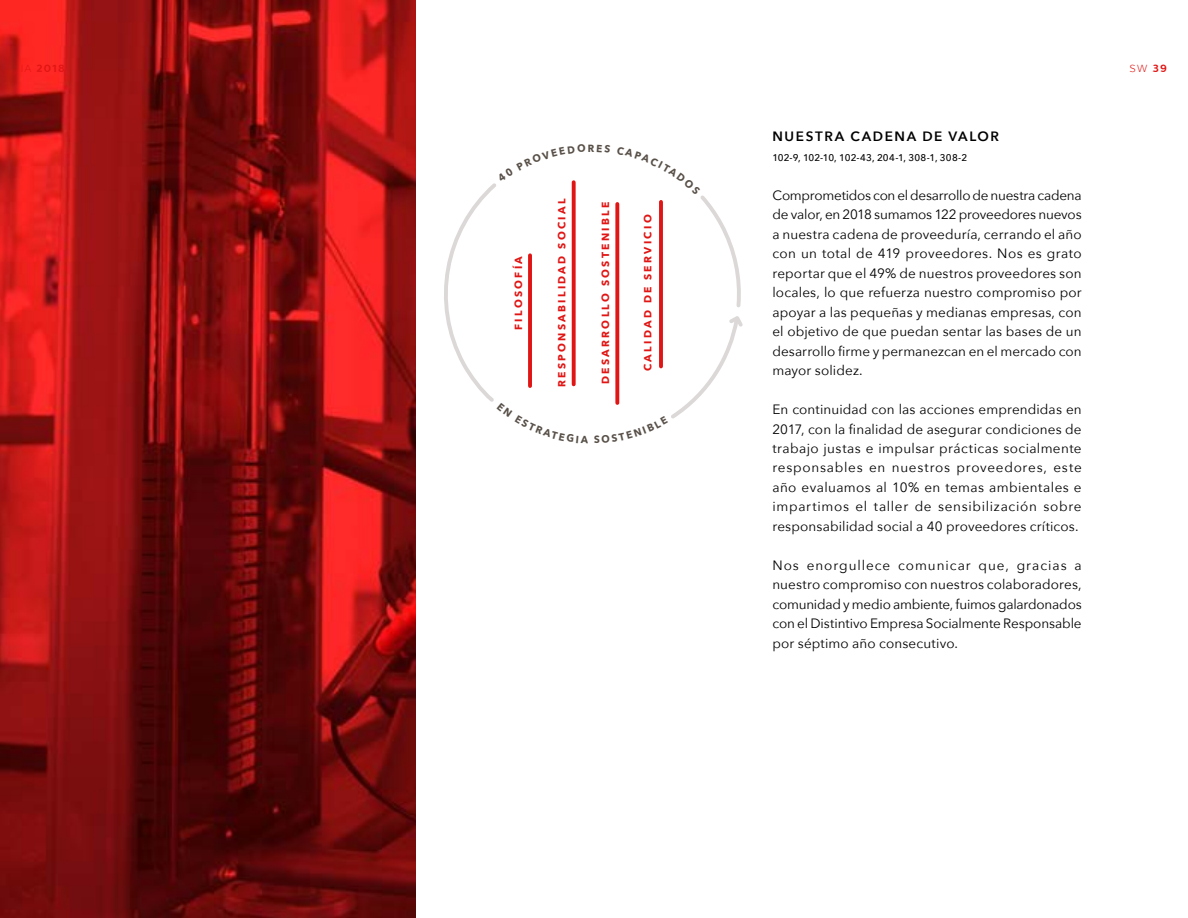
<style>
.page{position:relative;width:1188px;height:918px;background:#fff}
.page>*{position:absolute;margin:0;border:0;box-sizing:border-box;transform-origin:0 0}
.t1{font:13.5px/19.5px "Avenir Next";letter-spacing:.005em;color:#000;text-align:justify}
.t2{font:600 13.5px "Avenir Next";letter-spacing:.12em;color:#000}
.t3{font:700 10.5px "Larke Neue";color:#e01614}
.t4{font:100 10.5px "Larke Neue";color:#e01614}
.t5{font:700 10.35px "Avenir Next";letter-spacing:.225em;color:#e01614}
.t6{font:700 10.35px "Avenir Next";color:#585048;scale:.95 1}
.t7{font:500 9.75px "Avenir Next";letter-spacing:.01em;color:#000}
.s1{font-weight:100}
.s2{font-weight:700}
</style>
<div class="page">
<img style="left:0;top:0;width:416px;height:918px">
<svg style="left:444px;top:180px;width:132px;height:222px"></svg>
<svg style="left:615px;top:195px;width:128px;height:224px"></svg>
<p class="t3" style="left:21px;top:62px;width:45px"><span class="s1">IA</span> 2018</p>
<p class="t4" style="left:1130px;top:62px;width:39px">SW <span class="s2">39</span></p>
<p class="t5" style="left:509px;top:330px;width:76px;rotate:-90deg">FILOSOFÍA</p>
<p class="t6" style="left:588px;top:139px;width:9px">R</p>
<p class="t5" style="left:553px;top:387px;width:190px;rotate:-90deg">RESPONSABILIDAD SOCIAL</p>
<p class="t5" style="left:597px;top:384px;width:184px;rotate:-90deg">DESARROLLO SOSTENIBLE</p>
<p class="t5" style="left:639px;top:371px;width:158px;rotate:-90deg">CALIDAD DE SERVICIO</p>
<p class="t2" style="left:772px;top:125px;width:228px">NUESTRA CADENA DE VALOR</p>
<p class="t7" style="left:772px;top:149px;width:196px">102-9, 102-10, 102-43, 204-1, 308-1, 308-2</p>
<p class="t1" style="left:772px;top:185px;width:311px">Comprometidos con el desarrollo de nuestra cadena de valor, en 2018 sumamos 122 proveedores nuevos a nuestra cadena de proveeduría, cerrando el año con un total de 419 proveedores. Nos es grato reportar que el 49% de nuestros proveedores son locales, lo que refuerza nuestro compromiso por apoyar a las pequeñas y medianas empresas, con el objetivo de que puedan sentar las bases de un desarrollo firme y permanezcan en el mercado con mayor solidez.</p>
<p class="t1" style="left:772px;top:399px;width:311px">En continuidad con las acciones emprendidas en 2017, con la finalidad de asegurar condiciones de trabajo justas e impulsar prácticas socialmente responsables en nuestros proveedores, este año evaluamos al 10% en temas ambientales e impartimos el taller de sensibilización sobre responsabilidad social a 40 proveedores críticos.</p>
<p class="t1" style="left:772px;top:555px;width:311px">Nos enorgullece comunicar que, gracias a nuestro compromiso con nuestros colaboradores, comunidad y medio ambiente, fuimos galardonados con el Distintivo Empresa Socialmente Responsable por séptimo año consecutivo.</p>
</div>
